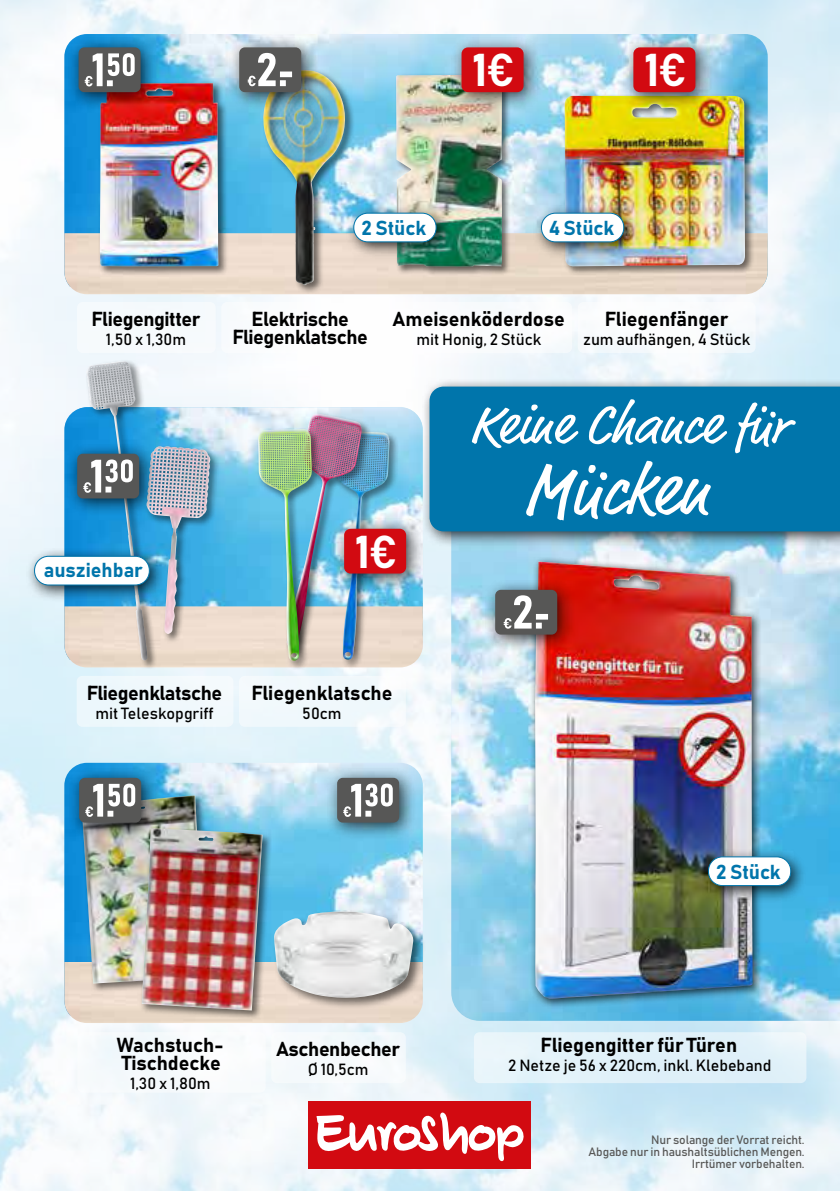
<style>
.page{position:relative;width:840px;height:1191px;background:#fff}
.page>*{position:absolute;margin:0;border:0;box-sizing:border-box;transform-origin:0 0}
.t1{font:72.8px "Market Pro";letter-spacing:-.01em;color:#fff}
.t2{font:54.6px "Market Pro";color:#fff}
.t3{font:45.4px "Bahnschrift";color:#fff}
.t4{font:20px/18px "Bahnschrift";color:#000}
.t5{font:20px/18px "Bahnschrift";letter-spacing:-.02em;color:#000;text-align:center}
.t6{font:20px "Bahnschrift";color:#0075ab}
.t7{font:16px "Bahnschrift";color:#000}
.t8{font:12px/12px "Bahnschrift";letter-spacing:-.01em;color:#575756;text-align:right}
</style>
<div class="page">
<img style="left:0;top:0;width:839px;height:1191px">
<img style="left:64px;top:763px;width:358px;height:199px">
<img style="left:64px;top:962px;width:358px;height:61px">
<img style="left:64px;top:34px;width:703px;height:199px">
<img style="left:64px;top:233px;width:703px;height:61px">
<div style="left:77px;top:676px;width:156px;height:51px;background:#eff8fc;border-radius:6px"></div>
<div style="left:239px;top:676px;width:166px;height:51px;background:#f0f8fc;border-radius:6px"></div>
<div style="left:77px;top:1032px;width:188px;height:60px;background:#f7fafc;border-radius:6px"></div>
<img style="left:451px;top:548px;width:388px;height:472px">
<div style="left:271px;top:1032px;width:134px;height:51px;background:#f5fafc;border-radius:6px"></div>
<div style="left:309px;top:1101px;width:221px;height:67px;background:#d20a11"></div>
<svg style="left:316px;top:1112px;width:208px;height:50px"></svg>
<div style="left:420px;top:378px;width:419px;height:170px;background:#000;opacity:.75"></div>
<div style="left:429px;top:386px;width:410px;height:145px;background:#0075ab"></div>
<div style="left:529px;top:556px;width:233px;height:453px;background:#000;opacity:.75"></div>
<img style="left:535px;top:561px;width:217px;height:437px">
<div style="left:699px;top:847px;width:108px;height:56px;background:#000;opacity:.75"></div>
<div style="left:708px;top:857px;width:82px;height:28px;background:#fff;border-radius:14px"></div>
<div style="left:707px;top:856px;width:83px;height:30px;border:1px solid #0075ab;border-radius:14px"></div>
<div style="left:473px;top:1032px;width:333px;height:51px;background:#e1f2f9;border-radius:6px"></div>
<div style="left:98px;top:81px;width:130px;height:195px;background:#000;opacity:.55"></div>
<img style="left:100px;top:83px;width:118px;height:183px">
<div style="left:261px;top:69px;width:94px;height:226px;background:#000;opacity:.55"></div>
<img style="left:263px;top:70px;width:82px;height:215px">
<div style="left:562px;top:94px;width:192px;height:182px;background:#000;opacity:.55"></div>
<img style="left:564px;top:96px;width:180px;height:171px">
<div style="left:532px;top:204px;width:108px;height:55px;background:#000;opacity:.75"></div>
<div style="left:541px;top:213px;width:82px;height:29px;background:#fff;border-radius:14px"></div>
<div style="left:540px;top:213px;width:84px;height:29px;border:1px solid #0075ab;border-radius:14px"></div>
<div style="left:271px;top:909px;width:154px;height:101px;background:#000;opacity:.55"></div>
<img style="left:274px;top:911px;width:140px;height:88px">
<div style="left:577px;top:302px;width:178px;height:51px;background:#fff;border-radius:6px"></div>
<div style="left:386px;top:302px;width:185px;height:51px;background:#fff;border-radius:6px"></div>
<div style="left:77px;top:302px;width:138px;height:51px;background:#f6fafc;border-radius:6px"></div>
<img style="left:64px;top:407px;width:358px;height:199px">
<img style="left:64px;top:606px;width:358px;height:61px">
<div style="left:145px;top:444px;width:75px;height:200px;background:#000;opacity:.55"></div>
<img style="left:157px;top:446px;width:54px;height:188px">
<div style="left:84px;top:359px;width:73px;height:311px;background:#000;opacity:.55"></div>
<img style="left:86px;top:361px;width:61px;height:299px">
<div style="left:26px;top:547px;width:140px;height:55px;background:#000;opacity:.75"></div>
<div style="left:35px;top:556px;width:114px;height:29px;background:#fff;border-radius:14px"></div>
<div style="left:34px;top:556px;width:116px;height:29px;border:1px solid #0075ab;border-radius:14px"></div>
<div style="left:333px;top:428px;width:66px;height:241px;background:#000;opacity:.55"></div>
<img style="left:335px;top:430px;width:54px;height:230px">
<div style="left:284px;top:412px;width:88px;height:245px;background:#000;opacity:.55"></div>
<img style="left:286px;top:413px;width:76px;height:235px">
<div style="left:256px;top:427px;width:66px;height:243px;background:#000;opacity:.55"></div>
<img style="left:279px;top:428px;width:23px;height:4px">
<div style="left:79px;top:793px;width:138px;height:200px;background:#000;opacity:.55"></div>
<img style="left:81px;top:795px;width:126px;height:188px">
<div style="left:139px;top:826px;width:133px;height:194px;background:#000;opacity:.55"></div>
<img style="left:142px;top:828px;width:120px;height:182px">
<div style="left:221px;top:302px;width:159px;height:51px;background:#fff;border-radius:6px"></div>
<div style="left:228px;top:36px;width:91px;height:74px;background:#000;opacity:.75"></div>
<div style="left:239px;top:47px;width:62px;height:45px;background:#575756;border-radius:6px"></div>
<svg style="left:247px;top:53px;width:45px;height:33px"></svg>
<div style="left:483px;top:578px;width:92px;height:74px;background:#000;opacity:.75"></div>
<div style="left:495px;top:590px;width:62px;height:44px;background:#575756;border-radius:6px"></div>
<svg style="left:503px;top:595px;width:44px;height:33px"></svg>
<div style="left:66px;top:442px;width:91px;height:74px;background:#000;opacity:.75"></div>
<div style="left:77px;top:454px;width:62px;height:44px;background:#575756;border-radius:6px"></div>
<svg style="left:83px;top:459px;width:50px;height:34px"></svg>
<div style="left:325px;top:766px;width:92px;height:74px;background:#000;opacity:.75"></div>
<div style="left:337px;top:778px;width:62px;height:44px;background:#575756;border-radius:6px"></div>
<svg style="left:343px;top:783px;width:49px;height:34px"></svg>
<div style="left:67px;top:36px;width:92px;height:74px;background:#000;opacity:.75"></div>
<div style="left:79px;top:47px;width:61px;height:45px;background:#575756;border-radius:6px"></div>
<svg style="left:85px;top:53px;width:50px;height:33px"></svg>
<div style="left:68px;top:766px;width:91px;height:74px;background:#000;opacity:.75"></div>
<div style="left:79px;top:778px;width:62px;height:44px;background:#575756;border-radius:6px"></div>
<svg style="left:85px;top:783px;width:50px;height:34px"></svg>
<div style="left:394px;top:73px;width:116px;height:203px;background:#000;opacity:.55"></div>
<img style="left:396px;top:75px;width:105px;height:191px">
<div style="left:345px;top:204px;width:108px;height:55px;background:#000;opacity:.75"></div>
<div style="left:353px;top:213px;width:83px;height:29px;background:#fff;border-radius:14px"></div>
<div style="left:353px;top:213px;width:83px;height:29px;border:1px solid #0075ab;border-radius:14px"></div>
<div style="left:450px;top:36px;width:91px;height:74px;background:#000;opacity:.75"></div>
<div style="left:461px;top:47px;width:62px;height:45px;background:#d20a11;border-radius:6px"></div>
<div style="left:621px;top:36px;width:92px;height:74px;background:#000;opacity:.75"></div>
<div style="left:633px;top:47px;width:62px;height:45px;background:#d20a11;border-radius:6px"></div>
<div style="left:332px;top:517px;width:92px;height:74px;background:#000;opacity:.75"></div>
<div style="left:344px;top:529px;width:62px;height:44px;background:#d20a11;border-radius:6px"></div>
<h3 class="t3" style="left:472px;top:42px;width:44px">1€</h3>
<h3 class="t3" style="left:644px;top:42px;width:44px">1€</h3>
<p class="t5" style="left:91px;top:309px;width:110px">Fliegengitter</p>
<p class="t7" style="left:106px;top:329px;width:82px">1,50 x 1,30m</p>
<p class="t6" style="left:44px;top:557px;width:101px">ausziehbar</p>
<p class="t6" style="left:361px;top:216px;width:66px">2 Stück</p>
<p class="t6" style="left:548px;top:216px;width:67px">4 Stück</p>
<p class="t5" style="left:232px;top:310px;width:137px">Elektrische<br>Fliegenklatsche</p>
<p class="t4" style="left:392px;top:309px;width:174px">Ameisenköderdose</p>
<p class="t7" style="left:416px;top:329px;width:126px">mit Honig, 2 Stück</p>
<p class="t4" style="left:604px;top:309px;width:125px">Fliegenfänger</p>
<p class="t7" style="left:582px;top:329px;width:168px">zum aufhängen, 4 Stück</p>
<h2 class="t2" style="left:469px;top:388px;width:319px">Keine Chance für</h2>
<h1 class="t1" style="left:523px;top:441px;width:187px">Mücken</h1>
<h3 class="t3" style="left:355px;top:523px;width:44px">1€</h3>
<p class="t5" style="left:87px;top:683px;width:137px">Fliegenklatsche</p>
<p class="t7" style="left:95px;top:703px;width:120px">mit Teleskopgriff</p>
<p class="t4" style="left:251px;top:683px;width:143px">Fliegenklatsche</p>
<p class="t7" style="left:302px;top:703px;width:41px">50cm</p>
<p class="t6" style="left:715px;top:859px;width:66px">2 Stück</p>
<p class="t4" style="left:117px;top:1035px;width:108px">Wachstuch-<br>Tischdecke</p>
<p class="t7" style="left:130px;top:1073px;width:82px">1,30 x 1,80m</p>
<p class="t5" style="left:276px;top:1039px;width:125px">Aschenbecher</p>
<p class="t7" style="left:307px;top:1059px;width:62px">Ø 10,5cm</p>
<p class="t4" style="left:540px;top:1035px;width:198px">Fliegengitter für Türen</p>
<p class="t7" style="left:508px;top:1055px;width:264px">2 Netze je 56 x 220cm, inkl. Klebeband</p>
<p class="t8" style="left:588px;top:1134px;width:217px">Nur solange der Vorrat reicht.<br>Abgabe nur in haushaltsüblichen Mengen.<br>Irrtümer vorbehalten.</p>
</div>
